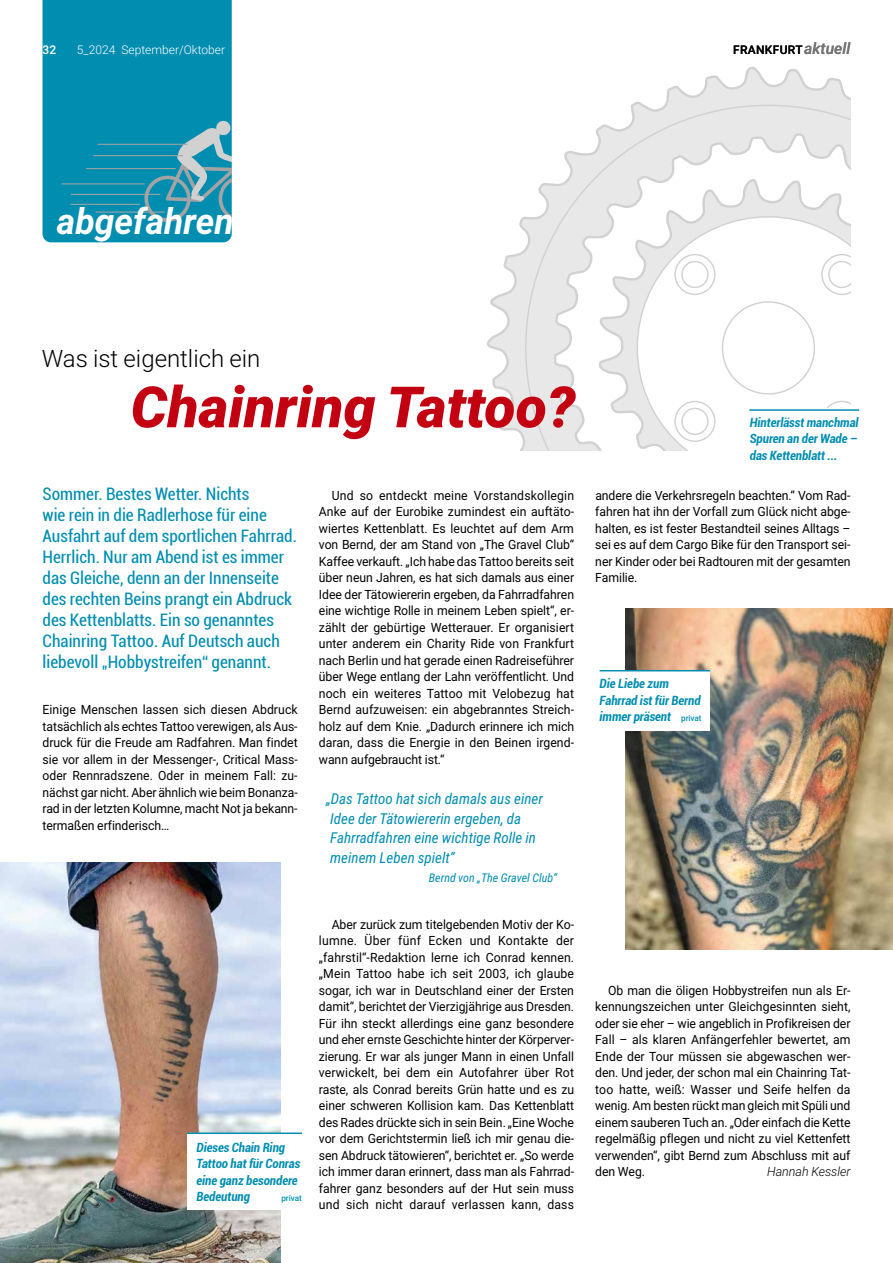
<style>
.page{position:relative;width:893px;height:1263px;background:#fff}
.page>*{position:absolute;margin:0;border:0;box-sizing:border-box;transform-origin:0 0}
.t1{font:italic 900 57px "Roboto";color:#c30012}
.t2{font:italic 700 36px "Roboto";color:#fff}
.t3{font:300 24px "Roboto";color:#000}
.t4{font:condensed 17.25px/21px "Roboto";color:#008db0}
.t5{font:italic 15px/19.5px "Roboto Condensed";color:#008db0}
.t6{font:12.75px/16.5px "Roboto";letter-spacing:-.005em;color:#000;text-align:justify;scale:.96 1}
.t7{font:italic 700 condensed 12.75px/16.5px "Roboto";letter-spacing:-.005em;color:#008db0}
.t8{font:italic 300 12.75px "Roboto";letter-spacing:-.005em;color:#000}
.t9{font:300 12px "Roboto";color:#fff}
.t10{font:italic 12px "Roboto Condensed";color:#008db0}
.t11{font:500 12px "Roboto";letter-spacing:.025em;color:#000}
.t12{font:500 12px "Roboto";color:#fff}
.t13{font:500 8.25px "Roboto";color:#008db0}
.s1{font-style:italic;font-size:15.75px;color:#757474}
.s2{font-weight:500;font-style:normal;font-stretch:normal;font-size:8.25px}
</style>
<div class="page">
<div style="left:43px;top:0;width:189px;height:242px;background:#008db0"></div>
<div style="left:144px;top:176px;width:47px;height:46px;border:4px solid #a3a3a3;border-radius:50%"></div>
<hr style="left:71px;top:204px;width:69px;height:1px;background:#a3a3a3">
<hr style="left:96px;top:212px;width:68px;height:1px;background:#a3a3a3">
<hr style="left:71px;top:194px;width:89px;height:1px;background:#a3a3a3">
<hr style="left:98px;top:144px;width:89px;height:1px;background:#a3a3a3">
<hr style="left:94px;top:155px;width:88px;height:1px;background:#a3a3a3">
<hr style="left:86px;top:168px;width:89px;height:1px;background:#a3a3a3">
<hr style="left:62px;top:183px;width:82px;height:1px;background:#a3a3a3">
<svg style="left:162px;top:120px;width:70px;height:102px"></svg>
<svg style="left:486px;top:66px;width:364px;height:384px"></svg>
<svg style="left:525px;top:105px;width:325px;height:345px"></svg>
<svg style="left:553px;top:132px;width:297px;height:318px"></svg>
<svg style="left:598px;top:176px;width:252px;height:274px"></svg>
<svg style="left:637px;top:216px;width:213px;height:234px"></svg>
<div style="left:722px;top:302px;width:92px;height:92px;background:#fff;border-radius:50%"></div>
<svg style="left:821px;top:254px;width:29px;height:41px"></svg>
<div style="left:674px;top:254px;width:42px;height:41px;border:1px solid #d2d1d1;border-radius:50%"></div>
<div style="left:681px;top:261px;width:28px;height:27px;border:1px solid #d2d1d1;border-radius:50%"></div>
<svg style="left:821px;top:401px;width:29px;height:8px"></svg>
<div style="left:674px;top:401px;width:42px;height:41px;border:1px solid #d2d1d1;border-radius:50%"></div>
<div style="left:681px;top:408px;width:28px;height:27px;border:1px solid #d2d1d1;border-radius:50%"></div>
<img style="left:625px;top:608px;width:268px;height:342px">
<div style="left:741px;top:409px;width:132px;height:62px;background:#fff"></div>
<img style="left:0;top:863px;width:281px;height:400px">
<hr style="left:749px;top:409px;width:110px;height:2px;background:#008db0">
<div style="left:188px;top:1133px;width:123px;height:76px;background:#fff"></div>
<div style="left:600px;top:670px;width:110px;height:61px;background:#fff"></div>
<hr style="left:187px;top:1132px;width:115px;height:2px;background:#008db0">
<hr style="left:600px;top:670px;width:110px;height:1px;background:#008db0">
<p class="t12" style="left:43px;top:42px;width:15px">32</p>
<p class="t9" style="left:77px;top:42px;width:150px">5_2024 September/Oktober</p>
<p class="t11" style="left:733px;top:42px;width:119px">FRANKFURT<span class="s1">aktuell</span></p>
<h2 class="t2" style="left:57px;top:196px;width:178px">abgefahren</h2>
<h3 class="t3" style="left:42px;top:342px;width:220px">Was ist eigentlich ein</h3>
<h1 class="t1" style="left:131px;top:367px;width:446px">Chainring Tattoo?</h1>
<p class="t4" style="left:43px;top:482px;width:256px">Sommer. Bestes Wetter. Nichts<br>wie rein in die Radlerhose für eine Ausfahrt auf dem sportlichen Fahrrad.<br>Herrlich. Nur am Abend ist es immer das Gleiche, denn an der Innenseite des rechten Beins prangt ein Abdruck des Kettenblatts. Ein so genanntes Chainring Tattoo. Auf Deutsch auch liebevoll „Hobbystreifen“ genannt.</p>
<p class="t6" style="left:43px;top:701px;width:267px">Einige Menschen lassen sich diesen Abdruck tatsächlich als echtes Tattoo verewigen, als Aus&shy;druck für die Freude am Radfahren. Man findet sie vor allem in der Messenger-, Critical Mass&shy;oder Rennradszene. Oder in meinem Fall: zu&shy;nächst gar nicht. Aber ähnlich wie beim Bonanza&shy;rad in der letzten Kolumne, macht Not ja bekann&shy;termaßen erfinderisch…</p>
<p class="t7" style="left:196px;top:1138px;width:105px">Dieses Chain Ring<br>Tattoo hat für Conras eine ganz besondere<br>Bedeutung</p>
<p class="t13" style="left:281px;top:1193px;width:22px">privat</p>
<p class="t6" style="left:319px;top:487px;width:267px;text-indent:13px">Und so entdeckt meine Vorstandskollegin Anke auf der Eurobike zumindest ein auftäto&shy;wiertes Kettenblatt. Es leuchtet auf dem Arm von Bernd, der am Stand von „The Gravel Club“ Kaffee verkauft. „Ich habe das Tattoo bereits seit über neun Jahren, es hat sich damals aus einer Idee der Tätowiererin ergeben, da Fahrradfahren eine wichtige Rolle in meinem Leben spielt“, er&shy;zählt der gebürtige Wetterauer. Er organisiert unter anderem ein Charity Ride von Frankfurt nach Berlin und hat gerade einen Radreiseführer über Wege entlang der Lahn veröffentlicht. Und noch ein weiteres Tattoo mit Velobezug hat Bernd aufzuweisen: ein abgebranntes Streich&shy;holz auf dem Knie. „Dadurch erinnere ich mich daran, dass die Energie in den Beinen irgend&shy;wann aufgebraucht ist.“</p>
<p class="t5" style="left:326px;top:789px;width:218px">„Das Tattoo hat sich damals aus einer<br>Idee der Tätowiererin ergeben, da<br>Fahrradfahren eine wichtige Rolle in meinem Leben spielt“</p>
<p class="t10" style="left:429px;top:870px;width:130px">Bernd von „The Gravel Club“</p>
<p class="t6" style="left:319px;top:916px;width:267px;text-indent:13px">Aber zurück zum titelgebenden Motiv der Ko&shy;lumne. Über fünf Ecken und Kontakte der „fahrstil“-Redaktion lerne ich Conrad kennen. „Mein Tattoo habe ich seit 2003, ich glaube sogar, ich war in Deutschland einer der Ersten damit“, berichtet der Vierzigjährige aus Dresden.<br>Für ihn steckt allerdings eine ganz besondere und eher ernste Geschichte hinter der Körperver&shy;zierung. Er war als junger Mann in einen Unfall verwickelt, bei dem ein Autofahrer über Rot raste, als Conrad bereits Grün hatte und es zu einer schweren Kollision kam. Das Kettenblatt des Rades drückte sich in sein Bein. „Eine Woche vor dem Gerichtstermin ließ ich mir genau die&shy;sen Abdruck tätowieren“, berichtet er. „So werde ich immer daran erinnert, dass man als Fahrrad&shy;fahrer ganz besonders auf der Hut sein muss und sich nicht darauf verlassen kann, dass</p>
<p class="t7" style="left:750px;top:414px;width:110px;text-align:justify">Hinterlässt manchmal Spuren an der Wade – das Kettenblatt ...</p>
<p class="t6" style="left:595px;top:487px;width:267px">andere die Verkehrsregeln beachten.“ Vom Rad&shy;fahren hat ihn der Vorfall zum Glück nicht abge&shy;halten, es ist fester Bestandteil seines Alltags – sei es auf dem Cargo Bike für den Transport sei&shy;ner Kinder oder bei Radtouren mit der gesamten Familie.</p>
<p class="t7" style="left:600px;top:675px;width:104px">Die Liebe zum<br>Fahrrad ist für Bernd immer präsent <span class="s2">privat</span></p>
<p class="t6" style="left:595px;top:982px;width:267px;text-indent:13px">Ob man die öligen Hobbystreifen nun als Er&shy;kennungszeichen unter Gleichgesinnten sieht, oder sie eher – wie angeblich in Profikreisen der Fall – als klaren Anfängerfehler bewertet, am Ende der Tour müssen sie abgewaschen wer&shy;den. Und jeder, der schon mal ein Chainring Tat&shy;too hatte, weiß: Wasser und Seife helfen da wenig. Am besten rückt man gleich mit Spüli und einem sauberen Tuch an. „Oder einfach die Kette regelmäßig pflegen und nicht zu viel Kettenfett verwenden“, gibt Bernd zum Abschluss mit auf den Weg.</p>
<p class="t8" style="left:767px;top:1163px;width:85px">Hannah Kessler</p>
</div>
